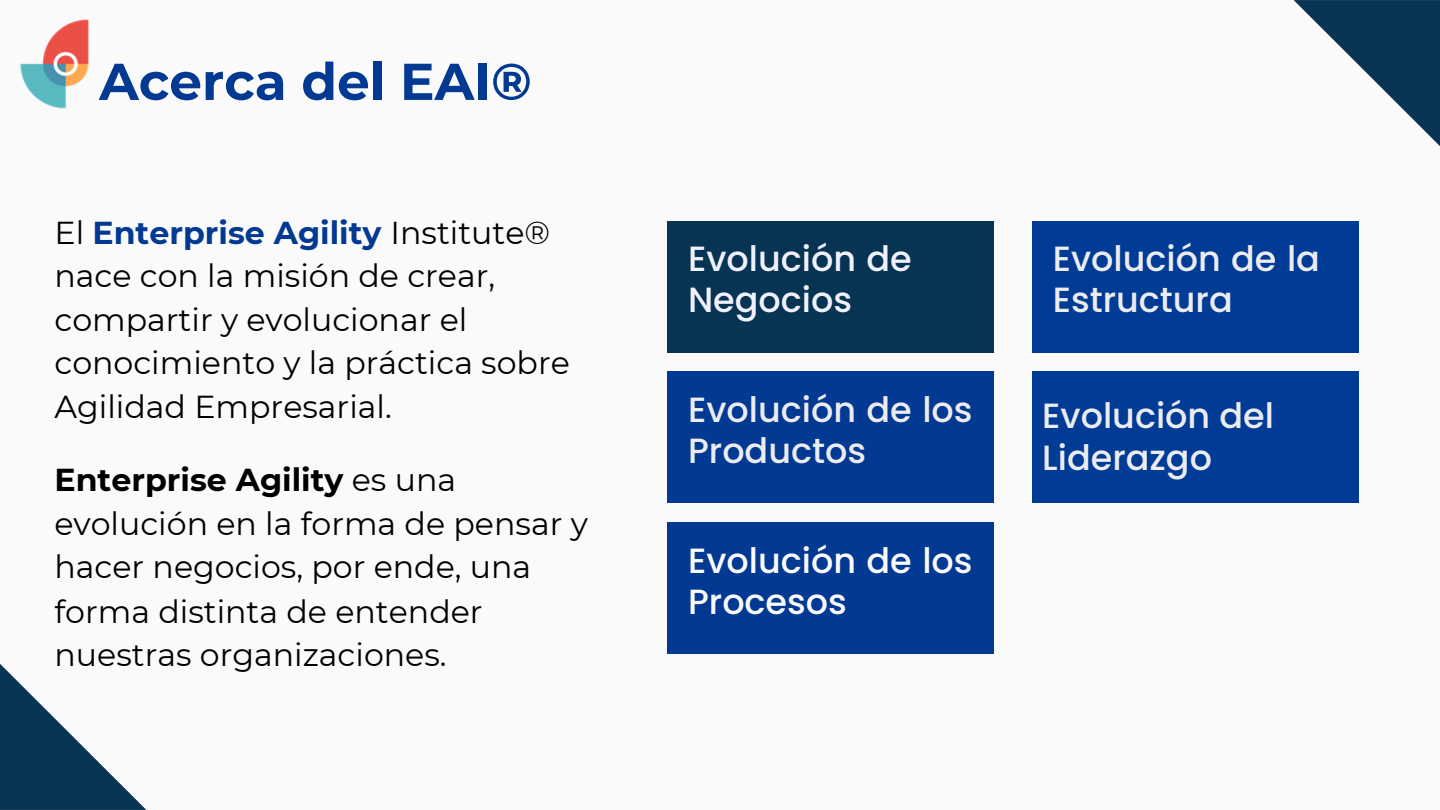
<style>
.page{position:relative;width:1440px;height:810px;background:#fafafa}
.page>*{position:absolute;margin:0;border:0;box-sizing:border-box;transform-origin:0 0}
.t1{font:700 51.7px "Montserrat";color:#023992}
.t2{font:500 35px/41.2px "Poppins";color:#ececef}
.t3{font:500 35px/41.2px "Poppins";color:#fafafa}
.t4{font:500 35px/41.2px "Poppins";color:#f0f1fd}
.t5{font:31.7px/43.5px "Montserrat";color:#000}
.t6{font:700 31.7px "Montserrat";color:#000}
.s1{font-weight:700;color:#023992}
.s2{font-weight:400}
</style>
<div class="page">
<img style="left:20px;top:19px;width:69px;height:90px">
<svg style="left:0;top:664px;width:146px;height:146px"></svg>
<div style="left:667px;top:221px;width:327px;height:131px;background:#063452"></div>
<div style="left:667px;top:372px;width:327px;height:131px;background:#023992"></div>
<div style="left:667px;top:522px;width:327px;height:131px;background:#023992"></div>
<div style="left:1032px;top:221px;width:327px;height:131px;background:#003c96"></div>
<div style="left:1032px;top:372px;width:327px;height:131px;background:#003c96"></div>
<svg style="left:1294px;top:0;width:146px;height:146px"></svg>
<p class="t1" style="left:99px;top:50px;width:434px">Acerca del EAI®</p>
<h1 class="t5" style="left:55px;top:211px;width:517px">El <span class="s1">Enterprise Agility</span> Institute® nace con la misión de crear, compartir y evolucionar el conocimiento y la práctica sobre<br>Agilidad Empresarial.</h1>
<p class="t6" style="left:55px;top:460px;width:403px">Enterprise Agility <span class="s2">es una</span></p>
<p class="t5" style="left:55px;top:502px;width:535px">evolución en la forma de pensar y</p>
<p class="t5" style="left:55px;top:545px;width:478px">hacer negocios, por ende, una</p>
<p class="t5" style="left:55px;top:590px;width:430px">forma distinta de entender</p>
<p class="t5" style="left:55px;top:633px;width:394px">nuestras organizaciones.</p>
<p class="t4" style="left:688px;top:238px;width:225px">Evolución de<br>Negocios</p>
<h2 class="t2" style="left:688px;top:389px;width:286px">Evolución de los<br>Productos</h2>
<p class="t3" style="left:688px;top:540px;width:286px">Evolución de los<br>Procesos</p>
<p class="t2" style="left:1053px;top:238px;width:269px">Evolución de la<br>Estructura</p>
<h2 class="t2" style="left:1042px;top:395px;width:233px">Evolución del<br>Liderazgo</h2>
</div>
